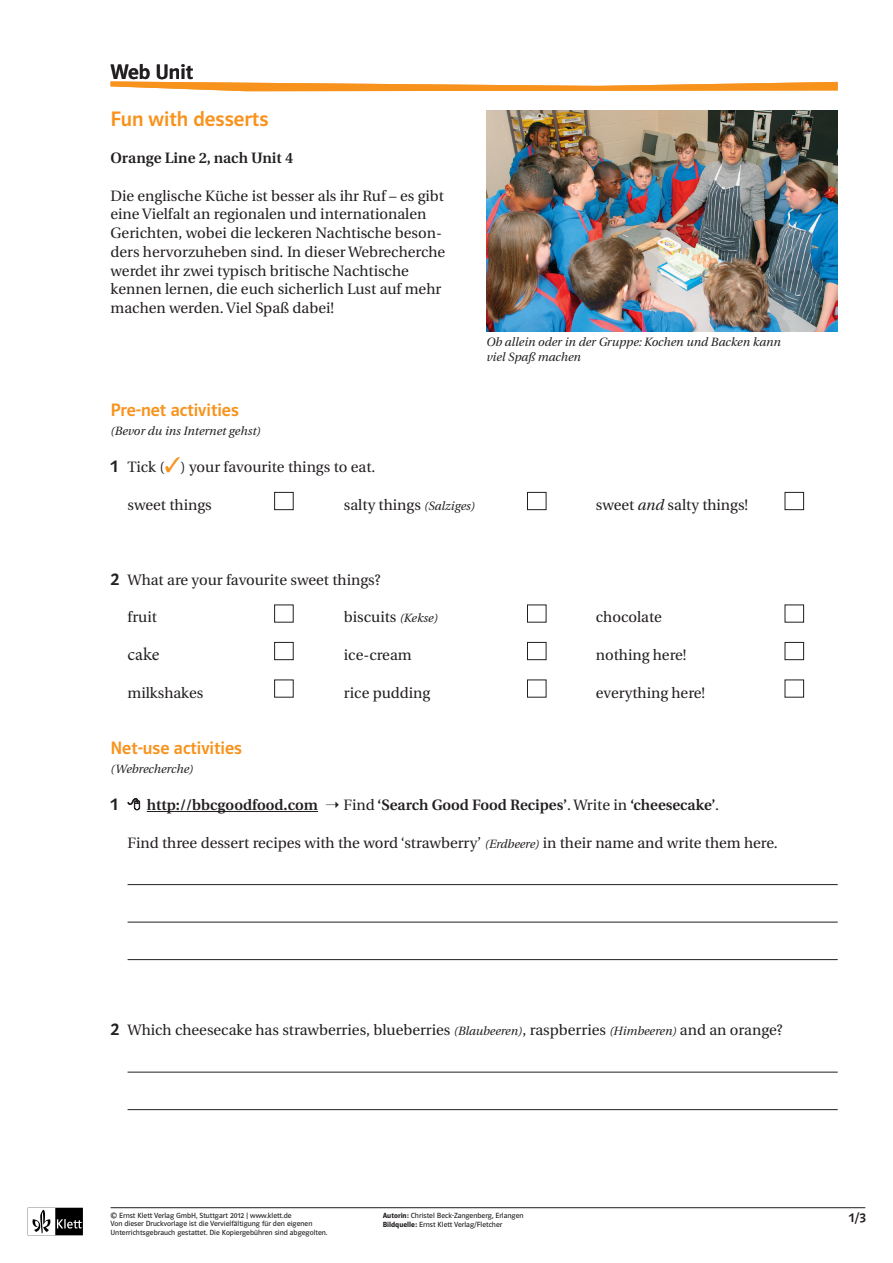
<style>
.page{position:relative;width:893px;height:1263px;background:#fff}
.page>*{position:absolute;margin:0;border:0;box-sizing:border-box;transform-origin:0 0}
.t1{font:21px "Polo ST11 K Krftg";color:#f7931d}
.t2{font:21px "Polo ST11 K Krftg";color:#231f20}
.t3{font:18px "Polo ST11 K Krftg";color:#f7931d}
.t4{font:18px "Minion Pro";color:#231f20}
.t5{font:18px "Polo ST11 K Krftg";color:#231f20}
.t6{font:15px/18.8px "Utopia";color:#231f20}
.t7{font:600 15px "Utopia";color:#231f20}
.t8{font:13.5px "Polo ST11 K Krftg";color:#231f20}
.t9{font:italic 12px/15px "Utopia";color:#231f20}
.t10{font:7.5px/8.9px "Polo ST11 K Buch";color:#231f20}
.s1{font-family:"Polo ST11 K Krftg";font-size:18px}
.s2{color:#f7931d}
.s3{font-style:italic;font-size:12px}
.s4{font-style:italic}
.s5{font-weight:400}
.s6{font-family:"Polo ST11 K Hfett"}
</style>
<div class="page">
<hr style="left:147px;top:811px;width:171px;height:1px;background:#231f20">
<div style="left:274px;top:492px;width:20px;height:18px;border:1px solid #231f20"></div>
<div style="left:527px;top:492px;width:19px;height:18px;border:1px solid #231f20"></div>
<div style="left:785px;top:492px;width:19px;height:18px;border:1px solid #231f20"></div>
<div style="left:274px;top:642px;width:20px;height:18px;border:1px solid #231f20"></div>
<div style="left:527px;top:642px;width:19px;height:18px;border:1px solid #231f20"></div>
<div style="left:785px;top:642px;width:19px;height:18px;border:1px solid #231f20"></div>
<svg style="left:127px;top:798px;width:13px;height:13px"></svg>
<hr style="left:128px;top:884px;width:710px;height:1px;background:#231f20">
<hr style="left:128px;top:922px;width:710px;height:1px;background:#231f20">
<hr style="left:128px;top:959px;width:710px;height:1px;background:#231f20">
<hr style="left:128px;top:1072px;width:710px;height:1px;background:#231f20">
<hr style="left:128px;top:1109px;width:710px;height:1px;background:#231f20">
<svg style="left:111px;top:81px;width:727px;height:10px"></svg>
<img style="left:487px;top:111px;width:351px;height:221px">
<svg style="left:32px;top:1208px;width:51px;height:27px"></svg>
<hr style="left:111px;top:1207px;width:754px;height:1px;background:#231f20">
<h1 class="t2" style="left:111px;top:60px;width:84px">Web Unit</h1>
<h1 class="t1" style="left:111px;top:107px;width:159px">Fun with desserts</h1>
<p class="t7" style="left:111px;top:149px;width:184px">Orange Line 2, nach Unit 4</p>
<p class="t6" style="left:111px;top:186px;width:336px">Die englische Küche ist besser als ihr Ruf – es gibt eine Vielfalt an regionalen und internationalen Gerichten, wobei die leckeren Nachtische beson&shy;ders hervorzuheben sind. In dieser Webrecherche werdet ihr zwei typisch britische Nachtische kennen lernen, die euch sicherlich Lust auf mehr machen werden. Viel Spaß dabei!</p>
<p class="t9" style="left:486px;top:334px;width:296px">Ob allein oder in der Gruppe: Kochen und Backen kann viel Spaß machen</p>
<p class="t3" style="left:111px;top:400px;width:130px">Pre-net activities</p>
<p class="t9" style="left:111px;top:424px;width:152px">(Bevor du ins Internet gehst)</p>
<p class="t6" style="left:111px;top:458px;width:266px"><span class="s1">1</span> Tick (<span class="s2">✓</span>) your favourite things to eat.</p>
<p class="t6" style="left:128px;top:496px;width:86px">sweet things</p>
<p class="t6" style="left:344px;top:496px;width:133px">salty things <span class="s3">(Salziges)</span></p>
<p class="t6" style="left:596px;top:496px;width:154px">sweet <span class="s4">and</span> salty things!</p>
<p class="t6" style="left:111px;top:571px;width:271px"><span class="s1">2</span> What are your favourite sweet things?</p>
<p class="t6" style="left:128px;top:608px;width:31px">fruit</p>
<p class="t4" style="left:128px;top:642px;width:34px">cake</p>
<p class="t6" style="left:128px;top:683px;width:77px">milkshakes</p>
<p class="t6" style="left:344px;top:608px;width:95px">biscuits <span class="s3">(Kekse)</span></p>
<p class="t6" style="left:344px;top:646px;width:69px">ice-cream</p>
<p class="t6" style="left:344px;top:683px;width:88px">rice pudding</p>
<p class="t6" style="left:596px;top:608px;width:68px">chocolate</p>
<p class="t6" style="left:596px;top:646px;width:92px">nothing here!</p>
<p class="t6" style="left:596px;top:683px;width:111px">everything here!</p>
<p class="t3" style="left:111px;top:738px;width:133px">Net-use activities</p>
<p class="t9" style="left:111px;top:761px;width:84px">(Webrecherche)</p>
<p class="t5" style="left:111px;top:794px;width:9px">1</p>
<p class="t7" style="left:147px;top:796px;width:574px">http://bbcgoodfood.com ➝ <span class="s5">Find</span> ‘Search Good Food Recipes’<span class="s5">. Write in</span> ‘cheesecake’<span class="s5">.</span></p>
<p class="t6" style="left:128px;top:833px;width:652px">Find three dessert recipes with the word ‘strawberry’ <span class="s3">(Erdbeere)</span> in their name and write them here.</p>
<p class="t6" style="left:111px;top:1021px;width:674px"><span class="s1">2</span> Which cheesecake has strawberries, blueberries <span class="s3">(Blaubeeren)</span>, raspberries <span class="s3">(Himbeeren)</span> and an orange?</p>
<p class="t10" style="left:111px;top:1211px;width:218px">© Ernst Klett Verlag GmbH, Stuttgart 2012 | www.klett.de<br>Von dieser Druckvorlage ist die Vervielfältigung für den eigenen<br>Unterrichtsgebrauch gestattet. Die Kopiergebühren sind abgegolten.</p>
<p class="t10" style="left:383px;top:1211px;width:142px"><span class="s6">Autorin:</span> Christel Beck-Zangenberg, Erlangen<br><span class="s6">Bildquelle:</span> Ernst Klett Verlag/Fletcher</p>
<p class="t8" style="left:849px;top:1210px;width:19px">1/3</p>
</div>
